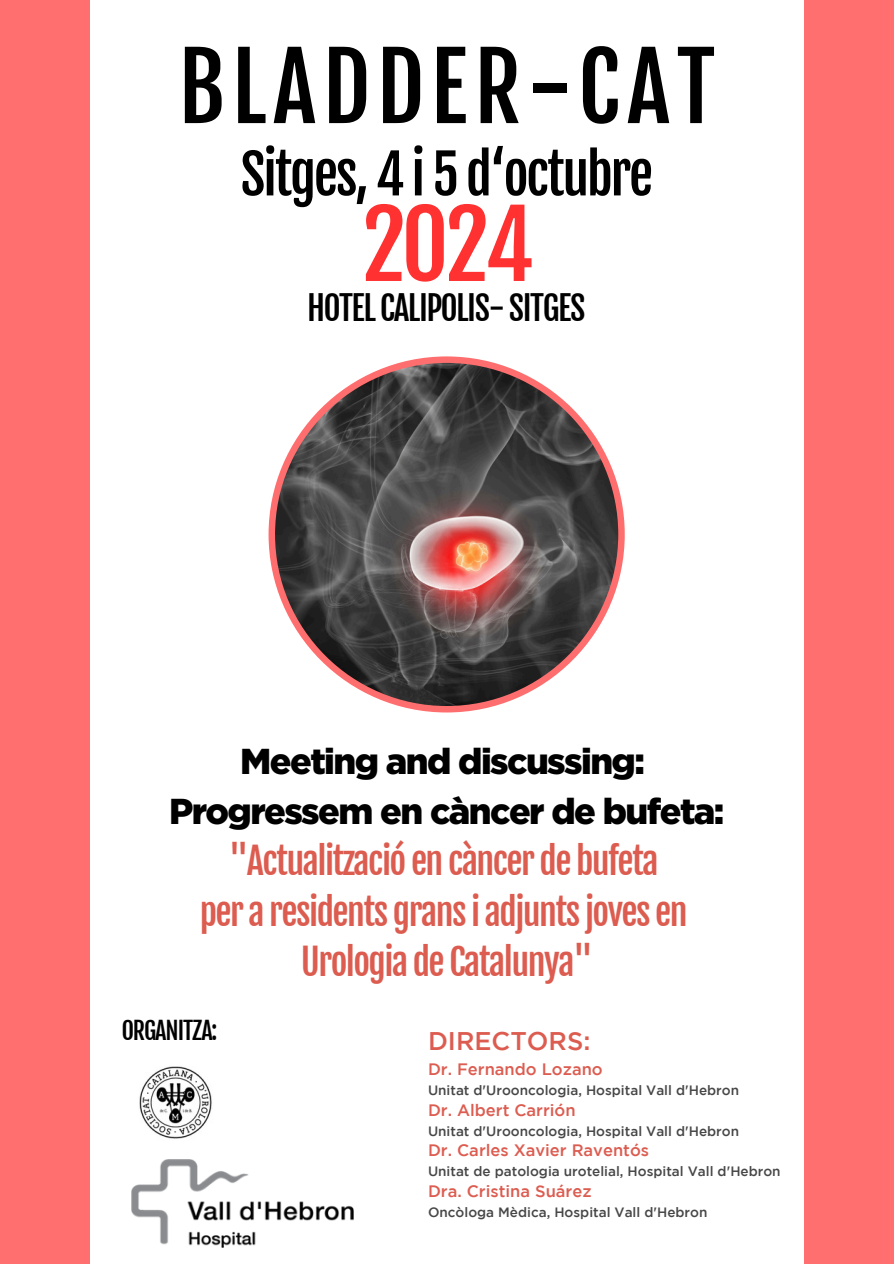
<style>
.page{position:relative;width:894px;height:1264px;background:#fff}
.page>*{position:absolute;margin:0;border:0;box-sizing:border-box;transform-origin:0 0}
.t1{font:91.5px "Fjalla One";letter-spacing:.07em;color:#000}
.t2{font:91.5px "Fjalla One";color:#ff3131}
.t3{font:54px "Fjalla One";letter-spacing:-.045em;color:#000}
.t4{font:36px/50.7px "Fjalla One";letter-spacing:-.045em;color:#dc5c50;text-align:center}
.t5{font:33px "Fjalla One";letter-spacing:-.045em;color:#000}
.t6{font:500 25.5px "Gotham";color:#dc5c50}
.t7{font:24px "Fjalla One";letter-spacing:-.045em;color:#000}
.t8{font:500 16.5px "Gotham";color:#dc5c50}
.t9{font:500 13.5px "Gotham";color:#484747}
.s1{font-family:"Gotham";font-weight:900;color:#000}
</style>
<div class="page">
<div style="left:0;top:0;width:89px;height:1263px;background:#ff6f6f"></div>
<img style="left:139px;top:1066px;width:73px;height:73px">
<img style="left:131px;top:1159px;width:222px;height:88px">
<div style="left:804px;top:0;width:89px;height:1263px;background:#ff6f6f"></div>
<svg style="left:268px;top:356px;width:356px;height:356px"></svg>
<h1 class="t1" style="left:178px;top:31px;width:538px">BLADDER-CAT</h1>
<h2 class="t3" style="left:240px;top:141px;width:414px">Sitges, 4 i 5 d‘octubre</h2>
<h2 class="t2" style="left:361px;top:189px;width:174px">2024</h2>
<h2 class="t5" style="left:307px;top:288px;width:280px">HOTEL CALIPOLIS- SITGES</h2>
<p class="t4" style="left:169px;top:734px;width:557px"><span class="s1">Meeting and discussing:<br>Progressem en càncer de bufeta: </span>"Actualització en càncer de bufeta<br>per a residents grans i adjunts joves en<br>Urologia de Catalunya"</p>
<p class="t7" style="left:122px;top:1016px;width:97px">ORGANITZA:</p>
<p class="t6" style="left:428px;top:1031px;width:164px">DIRECTORS:</p>
<p class="t8" style="left:428px;top:1062px;width:176px">Dr. Fernando Lozano</p>
<p class="t9" style="left:428px;top:1085px;width:312px">Unitat d'Urooncologia, Hospital Vall d'Hebron</p>
<p class="t8" style="left:428px;top:1103px;width:149px">Dr. Albert Carrión</p>
<p class="t9" style="left:428px;top:1125px;width:312px">Unitat d'Urooncologia, Hospital Vall d'Hebron</p>
<p class="t8" style="left:428px;top:1143px;width:222px">Dr. Carles Xavier Raventós</p>
<p class="t9" style="left:428px;top:1166px;width:354px">Unitat de patologia urotelial, Hospital Vall d'Hebron</p>
<p class="t8" style="left:428px;top:1184px;width:165px">Dra. Cristina Suárez</p>
<p class="t9" style="left:428px;top:1206px;width:281px">Oncòloga Mèdica, Hospital Vall d'Hebron</p>
</div>
